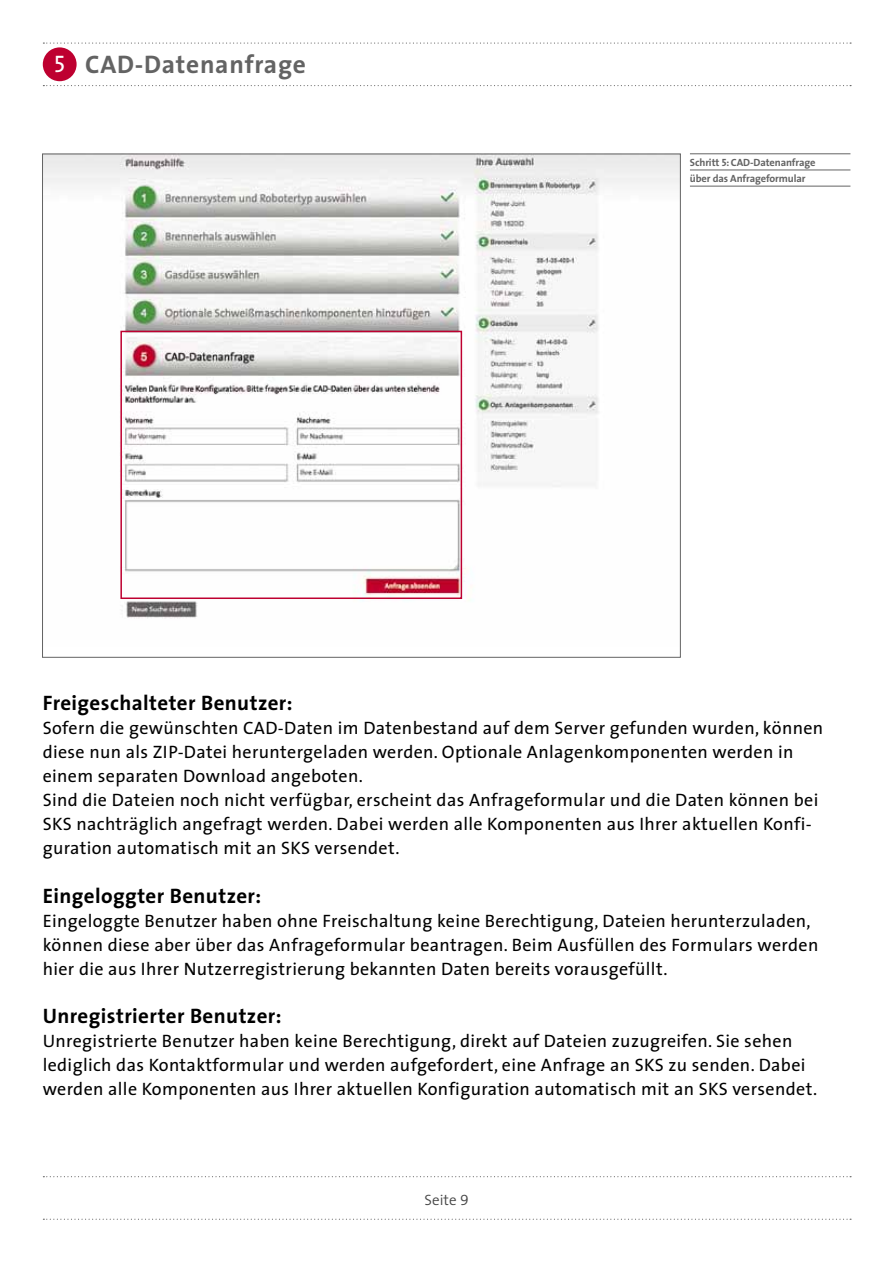
<style>
.page{position:relative;width:893px;height:1263px;background:#fff}
.page>*{position:absolute;margin:0;border:0;box-sizing:border-box;transform-origin:0 0}
.t1{font:700 25.5px "The Sans";letter-spacing:.03em;color:#636363}
.t2{font:24px "The Sans Caps";color:#fff}
.t3{font:700 21px "The Sans";letter-spacing:.02em;color:#000}
.t4{font:18px/24px "The Sans";letter-spacing:.02em;color:#000}
.t5{font:300 15px "The Sans";color:#484848}
.t6{font:700 10.5px/16.2px "The Sans";letter-spacing:-.01em;color:#636363}
.s1{font-family:"The Sans Bold Caps";font-weight:400}
.s2{font-family:"The Sans Semi Light Caps";font-weight:400}
</style>
<div class="page">
<svg style="left:43px;top:1176px;width:808px;height:1px"></svg>
<svg style="left:43px;top:1219px;width:808px;height:1px"></svg>
<svg style="left:43px;top:43px;width:808px;height:1px"></svg>
<svg style="left:43px;top:85px;width:808px;height:1px"></svg>
<img style="left:44px;top:156px;width:635px;height:463px">
<hr style="left:690px;top:154px;width:160px;height:1px;background:#636363">
<hr style="left:690px;top:170px;width:160px;height:1px;background:#636363">
<hr style="left:690px;top:186px;width:160px;height:1px;background:#636363">
<div style="left:120px;top:331px;width:342px;height:268px;border:2px solid #be0030"></div>
<div style="left:43px;top:47px;width:34px;height:34px;background:#be0030;border-radius:50%"></div>
<h2 class="t2" style="left:54px;top:44px;width:13px">5</h2>
<h1 class="t1" style="left:85px;top:43px;width:222px">CAD-Datenanfrage</h1>
<p class="t6" style="left:690px;top:154px;width:127px">Schritt <span class="s1">5</span>: CAD-Datenanfrage über das Anfrageformular</p>
<p class="t3" style="left:43px;top:686px;width:251px">Freigeschalteter Benutzer:</p>
<p class="t4" style="left:43px;top:716px;width:782px">Sofern die gewünschten CAD-Daten im Datenbestand auf dem Server gefunden wurden, können diese nun als ZIP-Datei heruntergeladen werden. Optionale Anlagenkomponenten werden in einem separaten Download angeboten.<br>Sind die Dateien noch nicht verfügbar, erscheint das Anfrageformular und die Daten können bei SKS nachträglich angefragt werden. Dabei werden alle Komponenten aus Ihrer aktuellen Konfi&shy;guration automatisch mit an SKS versendet.</p>
<p class="t3" style="left:43px;top:878px;width:220px">Eingeloggter Benutzer:</p>
<p class="t4" style="left:43px;top:908px;width:777px">Eingeloggte Benutzer haben ohne Freischaltung keine Berechtigung, Dateien herunterzuladen, können diese aber über das Anfrageformular beantragen. Beim Ausfüllen des Formulars werden hier die aus Ihrer Nutzerregistrierung bekannten Daten bereits vorausgefüllt.</p>
<p class="t3" style="left:43px;top:998px;width:240px">Unregistrierter Benutzer:</p>
<p class="t4" style="left:43px;top:1028px;width:776px">Unregistrierte Benutzer haben keine Berechtigung, direkt auf Dateien zuzugreifen. Sie sehen lediglich das Kontaktformular und werden aufgefordert, eine Anfrage an SKS zu senden. Dabei werden alle Komponenten aus Ihrer aktuellen Konfiguration automatisch mit an SKS versendet.</p>
<p class="t5" style="left:425px;top:1187px;width:46px">Seite <span class="s2">9</span></p>
</div>
